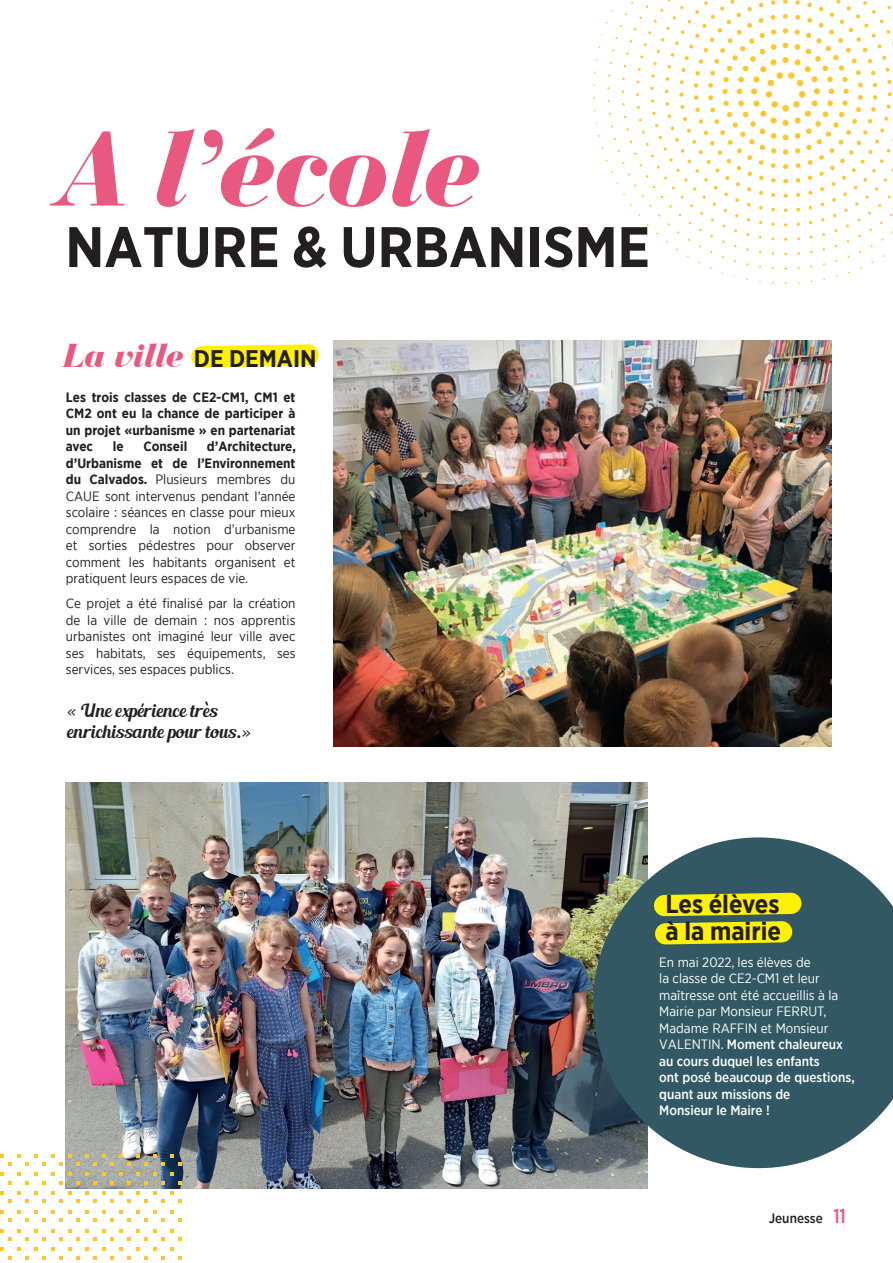
<style>
.page{position:relative;width:893px;height:1263px;background:#fff}
.page>*{position:absolute;margin:0;border:0;box-sizing:border-box;transform-origin:0 0}
.t1{font:italic 900 111px "Bauer Bodoni BT";color:#e8587f}
.t2{font:700 57px "Gotham Narrow";color:#231f20}
.t3{font:700 25.5px/27px "Gotham Narrow";color:#231f20}
.t4{font:700 24px "Gotham Narrow";color:#231f20}
.t5{font:18px/21px "Blenda Script";color:#231f20}
.t6{font:13.5px/16.5px "Gotham Narrow";color:#231f20;text-align:justify}
.t7{font:13.5px/16.5px "Gotham Narrow";color:#fff}
.t8{font:700 13.5px/16.5px "Gotham Narrow";color:#231f20;text-align:justify}
.t9{font:500 13.5px "Gotham Narrow";color:#231f20}
.s1{font-family:"Bauer Bodoni BT";font-weight:900;font-style:italic;font-size:34.5px;color:#e8587f}
.s2{font-weight:700}
.s3{font-weight:500}
.s4{font-family:"LEMONMILK";font-weight:400;font-size:18px;color:#e8587f}
</style>
<div class="page">
<svg style="left:191px;top:344px;width:128px;height:24px;background:#fff326"></svg>
<img style="left:334px;top:341px;width:497px;height:405px">
<img style="left:65px;top:782px;width:583px;height:406px">
<svg style="left:593px;top:837px;width:300px;height:331px;background:#496970"></svg>
<svg style="left:654px;top:893px;width:148px;height:51px;background:#d0ce17"></svg>
<svg style="left:0;top:1191px;width:3px;height:4px"></svg>
<svg style="left:9px;top:1154px;width:11px;height:11px"></svg>
<svg style="left:9px;top:1173px;width:11px;height:11px"></svg>
<svg style="left:9px;top:1191px;width:11px;height:12px"></svg>
<svg style="left:9px;top:1210px;width:11px;height:11px"></svg>
<svg style="left:9px;top:1229px;width:11px;height:11px"></svg>
<svg style="left:9px;top:1248px;width:11px;height:11px"></svg>
<svg style="left:26px;top:1154px;width:11px;height:11px"></svg>
<svg style="left:26px;top:1173px;width:11px;height:11px"></svg>
<svg style="left:26px;top:1191px;width:11px;height:12px"></svg>
<svg style="left:26px;top:1210px;width:11px;height:11px"></svg>
<svg style="left:26px;top:1229px;width:11px;height:11px"></svg>
<svg style="left:26px;top:1248px;width:11px;height:11px"></svg>
<svg style="left:43px;top:1154px;width:11px;height:11px"></svg>
<svg style="left:43px;top:1173px;width:11px;height:11px"></svg>
<svg style="left:43px;top:1191px;width:11px;height:12px"></svg>
<svg style="left:43px;top:1210px;width:11px;height:11px"></svg>
<svg style="left:43px;top:1229px;width:11px;height:11px"></svg>
<svg style="left:43px;top:1248px;width:11px;height:11px"></svg>
<svg style="left:60px;top:1154px;width:11px;height:11px"></svg>
<svg style="left:60px;top:1173px;width:11px;height:11px"></svg>
<svg style="left:60px;top:1191px;width:11px;height:12px"></svg>
<svg style="left:60px;top:1210px;width:11px;height:11px"></svg>
<svg style="left:60px;top:1229px;width:11px;height:11px"></svg>
<svg style="left:60px;top:1248px;width:11px;height:11px"></svg>
<svg style="left:77px;top:1154px;width:11px;height:11px"></svg>
<svg style="left:77px;top:1173px;width:11px;height:11px"></svg>
<svg style="left:77px;top:1191px;width:11px;height:12px"></svg>
<svg style="left:77px;top:1210px;width:11px;height:11px"></svg>
<svg style="left:77px;top:1229px;width:11px;height:11px"></svg>
<svg style="left:77px;top:1248px;width:11px;height:11px"></svg>
<svg style="left:94px;top:1154px;width:11px;height:11px"></svg>
<svg style="left:94px;top:1173px;width:11px;height:11px"></svg>
<svg style="left:94px;top:1191px;width:11px;height:12px"></svg>
<svg style="left:94px;top:1210px;width:11px;height:11px"></svg>
<svg style="left:94px;top:1229px;width:11px;height:11px"></svg>
<svg style="left:94px;top:1248px;width:11px;height:11px"></svg>
<svg style="left:111px;top:1154px;width:11px;height:11px"></svg>
<svg style="left:111px;top:1173px;width:11px;height:11px"></svg>
<svg style="left:111px;top:1191px;width:11px;height:12px"></svg>
<svg style="left:111px;top:1210px;width:11px;height:11px"></svg>
<svg style="left:111px;top:1229px;width:11px;height:11px"></svg>
<svg style="left:111px;top:1248px;width:11px;height:11px"></svg>
<svg style="left:128px;top:1154px;width:54px;height:11px"></svg>
<svg style="left:128px;top:1173px;width:54px;height:11px"></svg>
<svg style="left:128px;top:1191px;width:54px;height:12px"></svg>
<svg style="left:128px;top:1210px;width:54px;height:11px"></svg>
<svg style="left:128px;top:1229px;width:54px;height:11px"></svg>
<svg style="left:128px;top:1248px;width:54px;height:11px"></svg>
<svg style="left:636px;top:5px;width:257px;height:236px"></svg>
<svg style="left:651px;top:5px;width:242px;height:221px"></svg>
<svg style="left:665px;top:0;width:228px;height:212px"></svg>
<svg style="left:679px;top:0;width:213px;height:198px"></svg>
<p class="t1" style="left:65px;top:99px;width:419px">A l’école</p>
<p class="t2" style="left:65px;top:210px;width:586px">NATURE &amp; URBANISME</p>
<p class="t4" style="left:64px;top:343px;width:254px"><span class="s1">La ville</span> DE DEMAIN</p>
<p class="t8" style="left:66px;top:389px;width:231px">Les trois classes de CE2-CM1, CM1 et CM2 ont eu la chance de participer à un projet «urbanisme » en partenariat avec</p>
<p class="t6" style="left:66px;top:438px;width:232px;text-indent:141px"><span class="s2">d’Architecture, d’Urbanisme et de l’Environnement du Calvados.</span> Plusieurs membres du CAUE sont intervenus pendant l’année scolaire : séances en classe pour mieux comprendre la notion d’urbanisme et sorties pédestres pour observer comment les habitants organisent et pratiquent leurs espaces de vie.</p>
<p class="t6" style="left:66px;top:595px;width:231px">Ce projet a été finalisé par la création de la ville de demain : nos apprentis urbanistes ont imaginé leur ville avec ses habitats, ses équipements, ses services, ses espaces publics.</p>
<p class="t8" style="left:113px;top:438px;width:12px">le</p>
<p class="t8" style="left:143px;top:438px;width:45px">Conseil</p>
<p class="t5" style="left:67px;top:701px;width:186px">« Une expérience tres enrichissante pour tous.»</p>
<p class="t3" style="left:665px;top:891px;width:117px">Les élèves à la mairie</p>
<p class="t7" style="left:659px;top:953px;width:197px">En mai 2022, les élèves de<br>la classe de CE2-CM1 et leur maîtresse ont été accueillis à la<br>Mairie par Monsieur FERRUT,<br>Madame RAFFIN et Monsieur<br>VALENTIN. <span class="s3">Moment chaleureux au cours duquel les enfants<br>ont posé beaucoup de questions, quant aux missions de<br>Monsieur le Maire !</span></p>
<p class="t9" style="left:769px;top:1210px;width:78px">Jeunesse <span class="s4">11</span></p>
</div>
